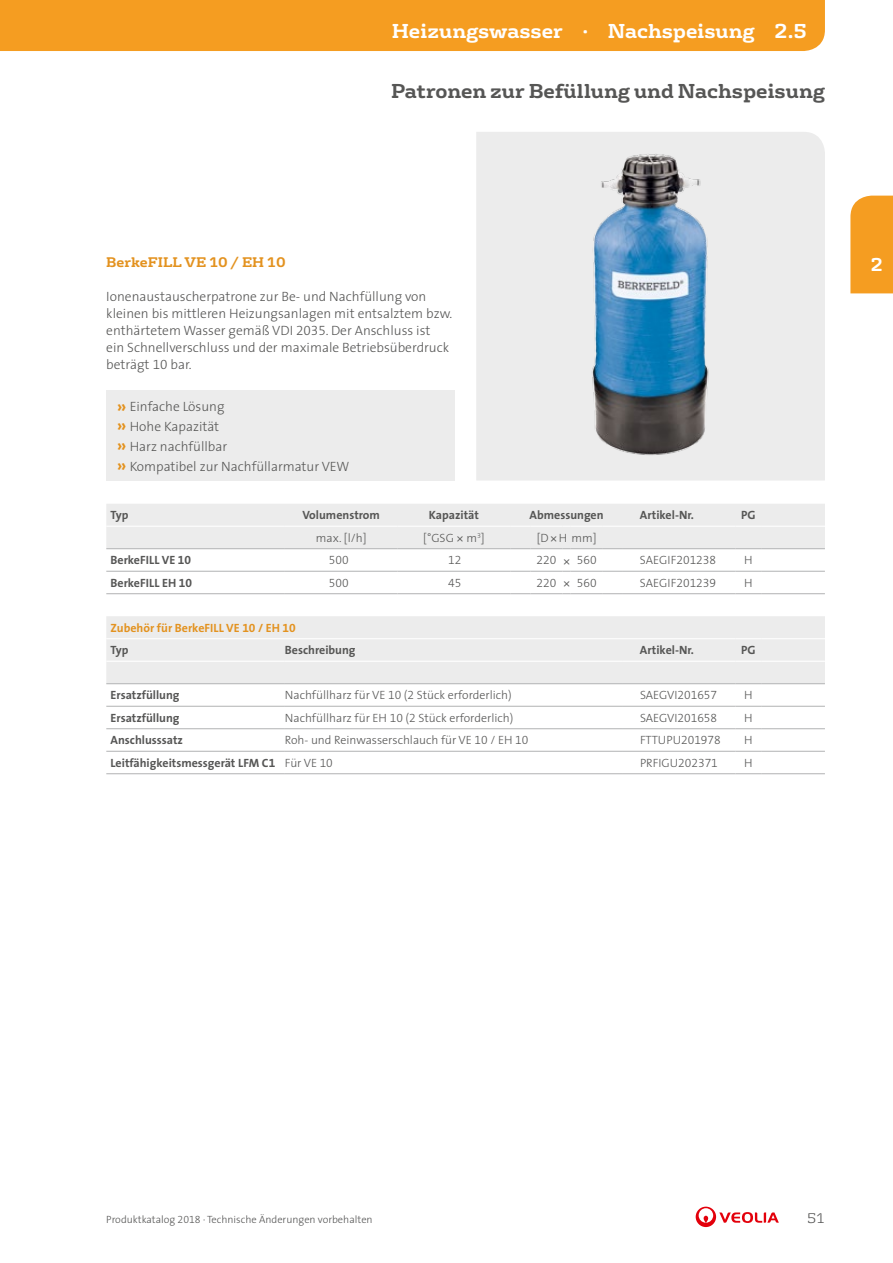
<style>
.page{position:relative;width:893px;height:1263px;background:#fff}
.page>*{position:absolute;margin:0;border:0;box-sizing:border-box;transform-origin:0 0}
.t1{font:700 19.5px "FS Rufus";color:#565655}
.t2{font:700 19.5px "FS Rufus";color:#fff}
.t3{font:700 18px "FS Rufus";color:#fff}
.t4{font:300 13.5px/17px "The Sans";color:#565655}
.t5{font:700 13.5px "FS Rufus";color:#e3921f}
.t6{font:300 13.5px "FS Rufus";color:#565655}
.t7{font:300 12px "The Sans";color:#565655}
.t8{font:700 12px "The Sans";color:#565655}
.t9{font:700 12px/22.5px "The Sans";color:#e3921f}
.t10{font:12px "The Sans Light Expert";color:#565655}
.t11{font:300 10.5px "The Sans";color:#565655}
.s1{font-family:"The Sans Light Expert";font-weight:400}
.s2{font-weight:700;font-size:18px;color:#e3921f}
.s3{font-family:"Frutiger LT Com"}
.s4{font-family:"The Sans Bold Expert";font-weight:400}
.s5{font-family:"Frutiger LT Com";font-weight:300}
.s6{color:#565655}
.s7{font-weight:300}
</style>
<div class="page">
<div style="left:0;top:0;width:825px;height:51px;background:#f59d21"></div>
<svg style="left:696px;top:1206px;width:83px;height:21px"></svg>
<div style="left:476px;top:132px;width:349px;height:348px;background:#ececec"></div>
<img style="left:582px;top:149px;width:137px;height:311px">
<div style="left:106px;top:390px;width:349px;height:91px;background:#ececec"></div>
<svg style="left:106px;top:504px;width:719px;height:90px"></svg>
<hr style="left:571px;top:593px;width:32px;height:1px;background:#b1b2b3">
<hr style="left:761px;top:548px;width:64px;height:1px;background:#b1b2b3">
<hr style="left:761px;top:571px;width:64px;height:1px;background:#b1b2b3">
<hr style="left:761px;top:593px;width:64px;height:1px;background:#b1b2b3">
<hr style="left:398px;top:593px;width:112px;height:1px;background:#b1b2b3">
<hr style="left:398px;top:548px;width:112px;height:1px;background:#b1b2b3">
<hr style="left:398px;top:571px;width:112px;height:1px;background:#b1b2b3">
<div style="left:106px;top:616px;width:719px;height:67px;background:#ececec"></div>
<svg style="left:106px;top:684px;width:719px;height:67px"></svg>
<hr style="left:106px;top:751px;width:179px;height:1px;background:#b1b2b3">
<hr style="left:106px;top:773px;width:179px;height:1px;background:#b1b2b3">
<hr style="left:106px;top:638px;width:179px;height:1px;background:#fff">
<svg style="left:736px;top:638px;width:25px;height:1px"></svg>
<hr style="left:761px;top:638px;width:64px;height:1px;background:#fff">
<hr style="left:623px;top:751px;width:113px;height:1px;background:#b1b2b3">
<hr style="left:623px;top:773px;width:113px;height:1px;background:#b1b2b3">
<svg style="left:736px;top:683px;width:25px;height:1px"></svg>
<svg style="left:736px;top:706px;width:25px;height:1px"></svg>
<svg style="left:736px;top:728px;width:25px;height:1px"></svg>
<svg style="left:736px;top:751px;width:25px;height:1px"></svg>
<svg style="left:736px;top:773px;width:25px;height:1px"></svg>
<hr style="left:761px;top:683px;width:64px;height:1px;background:#b1b2b3">
<hr style="left:761px;top:706px;width:64px;height:1px;background:#b1b2b3">
<hr style="left:761px;top:728px;width:64px;height:1px;background:#b1b2b3">
<hr style="left:761px;top:751px;width:64px;height:1px;background:#b1b2b3">
<hr style="left:761px;top:773px;width:64px;height:1px;background:#b1b2b3">
<hr style="left:623px;top:638px;width:113px;height:1px;background:#fff">
<hr style="left:106px;top:683px;width:179px;height:1px;background:#b1b2b3">
<hr style="left:106px;top:706px;width:179px;height:1px;background:#b1b2b3">
<hr style="left:106px;top:728px;width:179px;height:1px;background:#b1b2b3">
<hr style="left:285px;top:638px;width:338px;height:1px;background:#fff">
<hr style="left:623px;top:683px;width:113px;height:1px;background:#b1b2b3">
<hr style="left:623px;top:706px;width:113px;height:1px;background:#b1b2b3">
<hr style="left:623px;top:728px;width:113px;height:1px;background:#b1b2b3">
<hr style="left:106px;top:661px;width:179px;height:1px;background:#fff">
<hr style="left:285px;top:661px;width:338px;height:1px;background:#fff">
<hr style="left:623px;top:661px;width:113px;height:1px;background:#fff">
<svg style="left:736px;top:661px;width:25px;height:1px"></svg>
<hr style="left:761px;top:661px;width:64px;height:1px;background:#fff">
<hr style="left:285px;top:683px;width:338px;height:1px;background:#b1b2b3">
<hr style="left:285px;top:706px;width:338px;height:1px;background:#b1b2b3">
<hr style="left:285px;top:728px;width:338px;height:1px;background:#b1b2b3">
<hr style="left:285px;top:751px;width:338px;height:1px;background:#b1b2b3">
<hr style="left:285px;top:773px;width:338px;height:1px;background:#b1b2b3">
<div style="left:850px;top:196px;width:43px;height:97px;background:#f59d21"></div>
<h1 class="t2" style="left:392px;top:14px;width:365px">Heizungswasser · Nachspeisung</h1>
<h1 class="t2" style="left:774px;top:14px;width:34px">2.5</h1>
<h1 class="t1" style="left:391px;top:74px;width:435px">Patronen zur Befüllung und Nachspeisung</h1>
<p class="t5" style="left:106px;top:250px;width:181px">BerkeFILL VE 10 / EH 10</p>
<p class="t4" style="left:106px;top:287px;width:348px">Ionenaustauscherpatrone zur Be- und Nachfüllung von kleinen bis mittleren Heizungsanlagen mit entsalztem bzw. enthärtetem Wasser gemäß VDI <span class="s1">2035</span>. Der Anschluss ist<br>ein Schnellverschluss und der maximale Betriebsüberdruck beträgt <span class="s1">10</span> bar.</p>
<p class="t4" style="left:117px;top:396px;width:234px;line-height:19.8px"><span class="s2">»</span> Einfache Lösung<br><span class="s2">»</span> Hohe Kapazität<br><span class="s2">»</span> Harz nachfüllbar<br><span class="s2">»</span> Kompatibel zur Nachfüllarmatur VEW</p>
<p class="t8" style="left:111px;top:505px;width:20px">Typ</p>
<p class="t8" style="left:302px;top:505px;width:79px">Volumenstrom</p>
<p class="t8" style="left:429px;top:505px;width:52px">Kapazität</p>
<p class="t8" style="left:530px;top:505px;width:76px">Abmessungen</p>
<p class="t8" style="left:640px;top:505px;width:56px">Artikel-Nr.</p>
<p class="t8" style="left:741px;top:505px;width:16px">PG</p>
<p class="t7" style="left:316px;top:528px;width:52px">max. [l/h]</p>
<p class="t7" style="left:423px;top:528px;width:63px">[°GSG <span class="s3">×</span> m<sup>3</sup>]</p>
<p class="t7" style="left:537px;top:528px;width:61px">[D<span class="s3">×</span>H mm]</p>
<p class="t8" style="left:111px;top:550px;width:82px">BerkeFILL VE <span class="s4">10</span></p>
<p class="t10" style="left:329px;top:550px;width:21px">500</p>
<p class="t10" style="left:448px;top:550px;width:15px">12</p>
<p class="t10" style="left:537px;top:550px;width:62px">220 <span class="s5">×</span> 560</p>
<p class="t7" style="left:640px;top:550px;width:78px">SAEGIF<span class="s1">201238</span></p>
<p class="t7" style="left:744px;top:550px;width:10px">H</p>
<p class="t8" style="left:111px;top:573px;width:83px">BerkeFILL EH <span class="s4">10</span></p>
<p class="t10" style="left:329px;top:573px;width:21px">500</p>
<p class="t10" style="left:448px;top:573px;width:15px">45</p>
<p class="t10" style="left:537px;top:573px;width:62px">220 <span class="s5">×</span> 560</p>
<p class="t7" style="left:640px;top:573px;width:78px">SAEGIF<span class="s1">201239</span></p>
<p class="t7" style="left:744px;top:573px;width:10px">H</p>
<p class="t9" style="left:111px;top:616px;width:187px">Zubehör für BerkeFILL VE <span class="s4">10</span> / EH <span class="s4">10<br></span><span class="s6">Typ</span></p>
<p class="t8" style="left:285px;top:640px;width:72px">Beschreibung</p>
<p class="t8" style="left:640px;top:640px;width:56px">Artikel-Nr.</p>
<p class="t8" style="left:741px;top:640px;width:16px">PG</p>
<p class="t8" style="left:111px;top:685px;width:71px">Ersatzfüllung</p>
<p class="t7" style="left:285px;top:685px;width:228px">Nachfüllharz für VE <span class="s1">10</span> (<span class="s1">2</span> Stück erforderlich)</p>
<p class="t7" style="left:640px;top:685px;width:79px">SAEGVI<span class="s1">201657</span></p>
<p class="t7" style="left:744px;top:685px;width:10px">H</p>
<p class="t8" style="left:111px;top:708px;width:71px">Ersatzfüllung</p>
<p class="t7" style="left:285px;top:708px;width:230px">Nachfüllharz für EH <span class="s1">10</span> (<span class="s1">2</span> Stück erforderlich)</p>
<p class="t7" style="left:640px;top:708px;width:79px">SAEGVI<span class="s1">201658</span></p>
<p class="t7" style="left:744px;top:708px;width:10px">H</p>
<p class="t8" style="left:111px;top:730px;width:74px">Anschlusssatz</p>
<p class="t7" style="left:285px;top:730px;width:245px">Roh- und Reinwasserschlauch für VE <span class="s1">10</span> / EH <span class="s1">10</span></p>
<p class="t7" style="left:640px;top:730px;width:82px">FTTUPU<span class="s1">201978</span></p>
<p class="t7" style="left:744px;top:730px;width:10px">H</p>
<p class="t8" style="left:111px;top:753px;width:224px">Leitfähigkeitsmessgerät LFM C<span class="s4">1</span> <span class="s7">Für VE</span> <span class="s1">10</span></p>
<p class="t7" style="left:640px;top:753px;width:79px">PRFIGU<span class="s1">202371</span></p>
<p class="t7" style="left:744px;top:753px;width:10px">H</p>
<h2 class="t3" style="left:871px;top:249px;width:14px">2</h2>
<p class="t11" style="left:106px;top:1211px;width:268px">Produktkatalog <span class="s1">2018</span> · Technische Änderungen vorbehalten</p>
<p class="t6" style="left:807px;top:1207px;width:19px">51</p>
</div>
